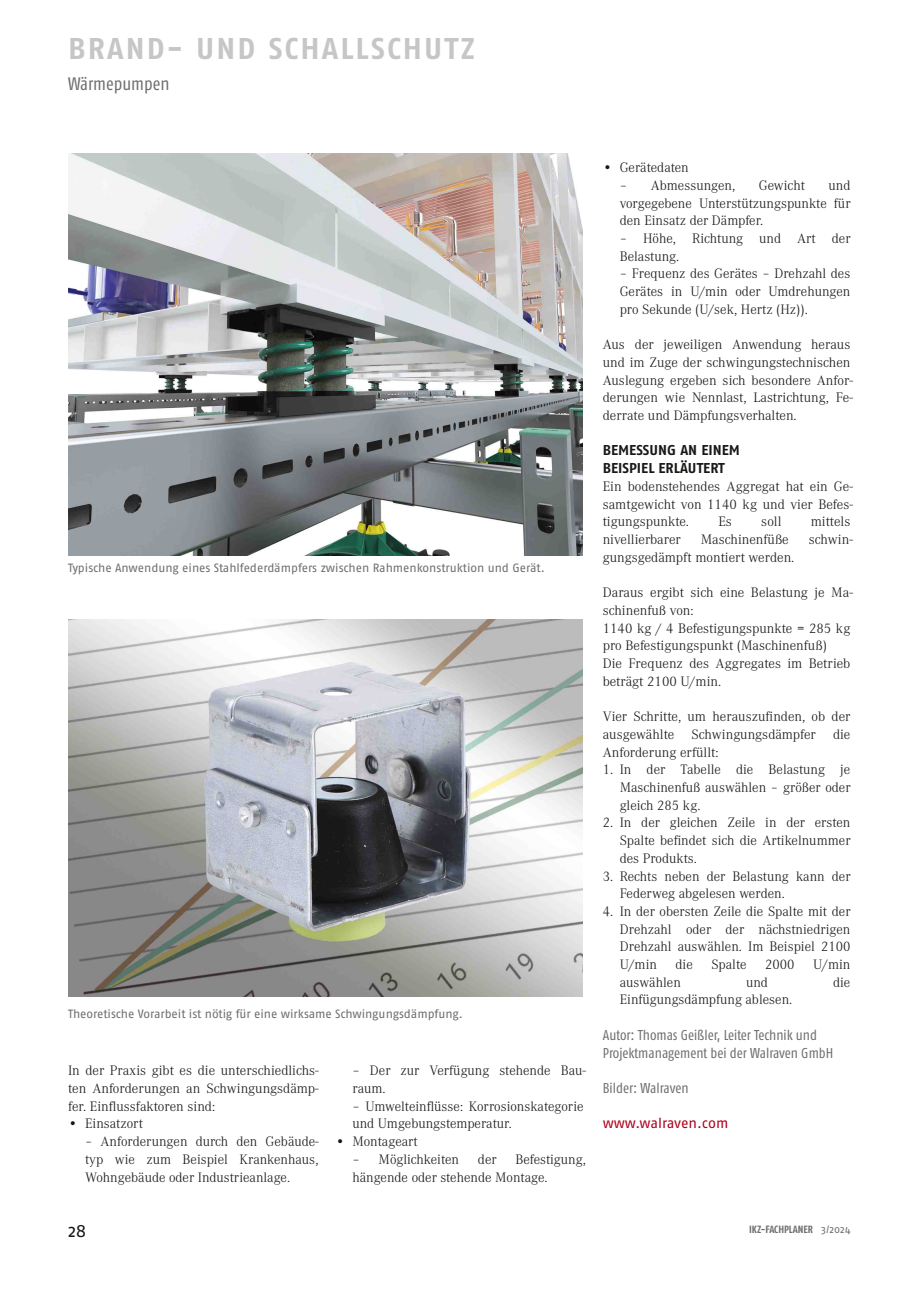
<style>
.page{position:relative;width:919px;height:1289px;background:#fff}
.page>*{position:absolute;margin:0;border:0;box-sizing:border-box;transform-origin:0 0}
.t1{font:700 30px "Fago OT";letter-spacing:.07em;color:#c6c6c6}
.t2{font:condensed 18px "Fago OT";color:#6f6e6e}
.t3{font:18px "Fago OT";color:#181715}
.t4{font:300 14.25px/17.7px "Corporate A";color:#181715;text-align:justify}
.t5{font:condensed 14.25px/17.7px "Fago OT";color:#6f6e6e}
.t6{font:700 14.25px/17.7px "Fago OT";color:#181715}
.t7{font:14.25px "Fago OT";color:#af011d}
.t8{font:12px "Fago OT";letter-spacing:-.005em;color:#6f6e6e}
.t9{font:700 condensed 10.5px "Fago OT";color:#6f6e6e}
.s1{font-weight:400;font-stretch:normal}
</style>
<div class="page">
<img style="left:68px;top:153px;width:515px;height:402px">
<img style="left:68px;top:619px;width:515px;height:377px">
<h1 class="t1" style="left:68px;top:30px;width:408px">BRAND- UND SCHALLSCHUTZ</h1>
<p class="t2" style="left:68px;top:73px;width:103px">Wärmepumpen</p>
<p class="t8" style="left:68px;top:561px;width:478px">Typische Anwendung eines Stahlfederdämpfers zwischen Rahmenkonstruktion und Gerät.</p>
<p class="t8" style="left:68px;top:1006px;width:396px">Theoretische Vorarbeit ist nötig für eine wirksame Schwingungsdämpfung.</p>
<p class="t4" style="left:68px;top:1062px;width:252px">In der Praxis gibt es die unterschiedlichs&shy;ten Anforderungen an Schwingungsdämp&shy;fer. Einflussfaktoren sind:</p>
<p class="t4" style="left:68px;top:1115px;width:76px">• Einsatzort</p>
<p class="t4" style="left:85px;top:1132px;width:235px">– Anforderungen durch den Gebäude&shy;typ wie zum Beispiel Krankenhaus, Wohngebäude oder Industrieanlage.</p>
<p class="t4" style="left:352px;top:1062px;width:235px">– Der zur Verfügung stehende Bau&shy;raum.</p>
<p class="t4" style="left:352px;top:1097px;width:232px">– Umwelteinflüsse: Korrosionskategorie und Umgebungstemperatur.</p>
<p class="t4" style="left:335px;top:1132px;width:84px">• Montageart</p>
<p class="t4" style="left:352px;top:1150px;width:108px">– Möglichkeiten</p>
<p class="t4" style="left:478px;top:1150px;width:20px">der</p>
<p class="t4" style="left:352px;top:1150px;width:235px;text-indent:163px">Befestigung, hängende oder stehende Montage.</p>
<p class="t4" style="left:602px;top:159px;width:88px">• Gerätedaten</p>
<p class="t4" style="left:619px;top:177px;width:117px">– Abmessungen,</p>
<p class="t4" style="left:758px;top:177px;width:48px">Gewicht</p>
<p class="t4" style="left:619px;top:177px;width:232px;text-indent:209px">und vorgegebene Unterstützungspunkte für den Einsatz der Dämpfer.</p>
<p class="t4" style="left:619px;top:230px;width:232px">– Höhe, Richtung und Art der<br>Belastung.</p>
<p class="t4" style="left:619px;top:265px;width:232px">– Frequenz des Gerätes – Drehzahl des Gerätes in U/min oder Umdrehungen pro Sekunde (U/sek, Hertz (Hz)).</p>
<p class="t4" style="left:602px;top:336px;width:251px;text-align:left">Aus der jeweiligen Anwendung heraus und im Zuge der schwingungstechnischen Auslegung ergeben sich besondere Anfor&shy;derungen wie Nennlast, Lastrichtung, Fe&shy;derrate und Dämpfungsverhalten.</p>
<p class="t6" style="left:602px;top:441px;width:139px">BEMESSUNG AN EINEM<br>BEISPIEL ERLÄUTERT</p>
<p class="t4" style="left:602px;top:477px;width:251px">Ein bodenstehendes Aggregat hat ein Ge&shy;samtgewicht von 1140 kg und vier Befes&shy;tigungspunkte.</p>
<p class="t4" style="left:718px;top:513px;width:15px">Es</p>
<p class="t4" style="left:761px;top:513px;width:22px">soll</p>
<p class="t4" style="left:810px;top:513px;width:41px">mittels</p>
<p class="t4" style="left:602px;top:531px;width:80px">nivellierbarer</p>
<p class="t4" style="left:700px;top:531px;width:89px">Maschinenfüße</p>
<p class="t4" style="left:808px;top:531px;width:45px">schwin-</p>
<p class="t4" style="left:602px;top:548px;width:193px">gungsgedämpft montiert werden.</p>
<p class="t4" style="left:602px;top:584px;width:251px;text-align:left">Daraus ergibt sich eine Belastung je Ma&shy;schinenfuß von:<br>1140 kg / 4 Befestigungspunkte = 285 kg pro Befestigungspunkt (Maschinenfuß)<br>Die Frequenz des Aggregates im Betrieb beträgt 2100 U/min.</p>
<p class="t4" style="left:602px;top:708px;width:249px">Vier Schritte, um herauszufinden, ob der ausgewählte Schwingungsdämpfer die Anforderung erfüllt:</p>
<p class="t4" style="left:619px;top:761px;width:232px;text-indent:-17px">1. In der Tabelle die Belastung je Maschinenfuß auswählen – größer oder gleich 285 kg.</p>
<p class="t4" style="left:619px;top:814px;width:232px;text-indent:-17px">2. In der gleichen Zeile in der ersten Spalte befindet sich die Artikelnummer des Produkts.</p>
<p class="t4" style="left:619px;top:867px;width:232px;text-indent:-17px">3. Rechts neben der Belastung kann der<br>Federweg abgelesen werden.</p>
<p class="t4" style="left:619px;top:902px;width:232px;text-indent:-17px">4. In der obersten Zeile die Spalte mit der Drehzahl oder der nächstniedrigen Drehzahl auswählen. Im Beispiel 2100<br>U/min</p>
<p class="t4" style="left:675px;top:955px;width:19px">die</p>
<p class="t4" style="left:711px;top:955px;width:37px">Spalte</p>
<p class="t4" style="left:765px;top:955px;width:31px">2000</p>
<p class="t4" style="left:813px;top:955px;width:39px">U/min</p>
<p class="t4" style="left:619px;top:973px;width:63px">auswählen</p>
<p class="t4" style="left:746px;top:973px;width:23px">und</p>
<p class="t4" style="left:833px;top:973px;width:19px">die</p>
<p class="t4" style="left:619px;top:991px;width:174px">Einfügungsdämpfung ablesen.</p>
<p class="t5" style="left:602px;top:1026px;width:232px">Autor: Thomas Geißler, Leiter Technik und<br>Projektmanagement bei der Walraven GmbH</p>
<p class="t5" style="left:602px;top:1079px;width:87px">Bilder: Walraven</p>
<p class="t7" style="left:602px;top:1114px;width:127px">www.walraven.com</p>
<p class="t3" style="left:68px;top:1220px;width:20px">28</p>
<p class="t9" style="left:749px;top:1222px;width:103px">IKZ-FACHPLANER <span class="s1">3/2024</span></p>
</div>
